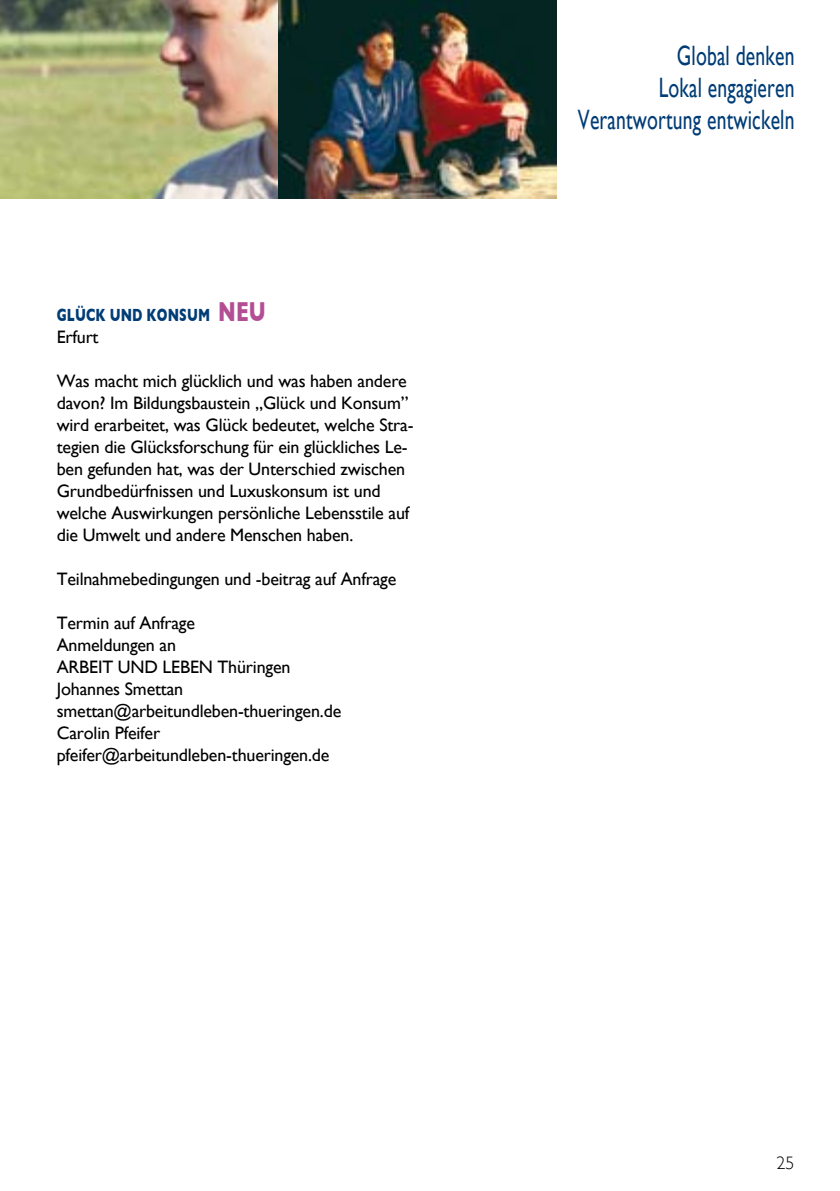
<style>
.page{position:relative;width:840px;height:1191px;background:#fff}
.page>*{position:absolute;margin:0;border:0;box-sizing:border-box;transform-origin:0 0}
.t1{font:28px/32px "Gill Sans";letter-spacing:.01em;color:#003c76;text-align:right;scale:.7 1}
.t2{font:700 28px "Gill Sans";color:#b44e94;scale:.7 1}
.t3{font:18px/22px "Gill Sans";letter-spacing:-.01em;color:#000}
.t4{font:700 18px "Gill Sans";color:#003c76;scale:.7 1}
.t5{font:300 18px "Gill Sans";color:#000}
</style>
<div class="page">
<img style="left:0;top:0;width:278px;height:198px">
<img style="left:278px;top:0;width:278px;height:198px">
<p class="t4" style="left:57px;top:304px;width:29px">GLÜCK</p>
<p class="t4" style="left:110px;top:304px;width:16px">UND</p>
<p class="t4" style="left:146px;top:304px;width:31px">KONSUM</p>
<h1 class="t2" style="left:218px;top:295px;width:46px">NEU</h1>
<p class="t3" style="left:57px;top:326px;width:43px">Erfurt</p>
<p class="t3" style="left:57px;top:370px;width:358px">Was macht mich glücklich und was haben andere davon? Im Bildungsbaustein „Glück und Konsum” wird erarbeitet, was Glück bedeutet, welche Stra&shy;tegien die Glücksforschung für ein glückliches Le&shy;ben gefunden hat, was der Unterschied zwischen Grundbedürfnissen und Luxuskonsum ist und welche Auswirkungen persönliche Lebensstile auf die Umwelt und andere Menschen haben.</p>
<p class="t3" style="left:57px;top:568px;width:341px">Teilnahmebedingungen und -beitrag auf Anfrage</p>
<p class="t3" style="left:57px;top:612px;width:286px">Termin auf Anfrage<br>Anmeldungen an<br>ARBEIT UND LEBEN Thüringen<br>Johannes Smettan smettan@arbeitundleben-thueringen.de<br>Carolin Pfeifer pfeifer@arbeitundleben-thueringen.de</p>
<h1 class="t1" style="left:577px;top:39px;width:311px">Global denken<br>Lokal engagieren<br>Verantwortung entwickeln</h1>
<p class="t5" style="left:776px;top:1153px;width:20px">25</p>
</div>
